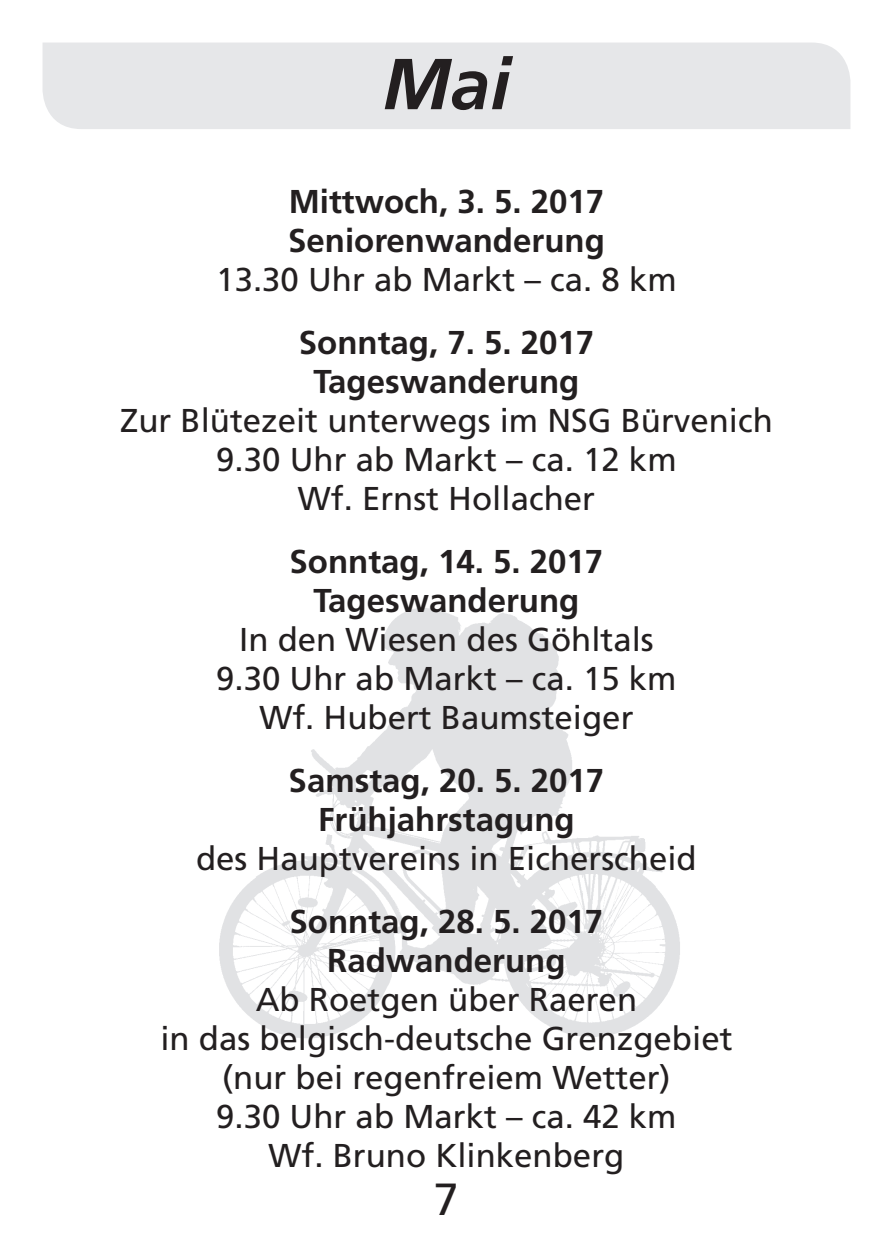
<style>
.page{position:relative;width:893px;height:1259px;background:#fff}
.page>*{position:absolute;margin:0;border:0;box-sizing:border-box;transform-origin:0 0}
.t1{font:italic 700 72px "Frutiger";color:#231f20}
.t2{font:45px "Frutiger";color:#231f20}
.t3{font:33px/39px "Frutiger";color:#231f20;text-align:center}
.t4{font:700 33px/39px "Frutiger";color:#231f20;text-align:center}
</style>
<div class="page">
<img style="left:219px;top:608px;width:461px;height:430px">
<div style="left:43px;top:43px;width:807px;height:86px;background:#e6e7e9"></div>
<h1 class="t1" style="left:382px;top:42px;width:130px">Mai</h1>
<p class="t4" style="left:288px;top:181px;width:318px;text-align:left">Mittwoch, 3. 5. 2017<br>Seniorenwanderung</p>
<p class="t3" style="left:216px;top:260px;width:462px">13.30 Uhr ab Markt – ca. 8 km</p>
<p class="t4" style="left:299px;top:323px;width:297px">Sonntag, 7. 5. 2017<br>Tageswanderung</p>
<p class="t3" style="left:120px;top:401px;width:654px">Zur Blütezeit unterwegs im NSG Bürvenich<br>9.30 Uhr ab Markt – ca. 12 km<br>Wf. Ernst Hollacher</p>
<p class="t4" style="left:290px;top:542px;width:315px">Sonntag, 14. 5. 2017<br>Tageswanderung</p>
<p class="t3" style="left:216px;top:620px;width:462px">In den Wiesen des Göhltals<br>9.30 Uhr ab Markt – ca. 15 km<br>Wf. Hubert Baumsteiger</p>
<p class="t4" style="left:289px;top:761px;width:317px">Samstag, 20. 5. 2017<br>Frühjahrstagung</p>
<p class="t3" style="left:196px;top:839px;width:502px">des Hauptvereins in Eicherscheid</p>
<p class="t4" style="left:290px;top:902px;width:315px">Sonntag, 28. 5. 2017<br>Radwanderung</p>
<p class="t3" style="left:160px;top:980px;width:574px">Ab Roetgen über Raeren<br>in das belgisch-deutsche Grenzgebiet (nur bei regenfreiem Wetter)<br>9.30 Uhr ab Markt – ca. 42 km<br>Wf. Bruno Klinkenberg</p>
<h2 class="t2" style="left:434px;top:1172px;width:27px">7</h2>
</div>
